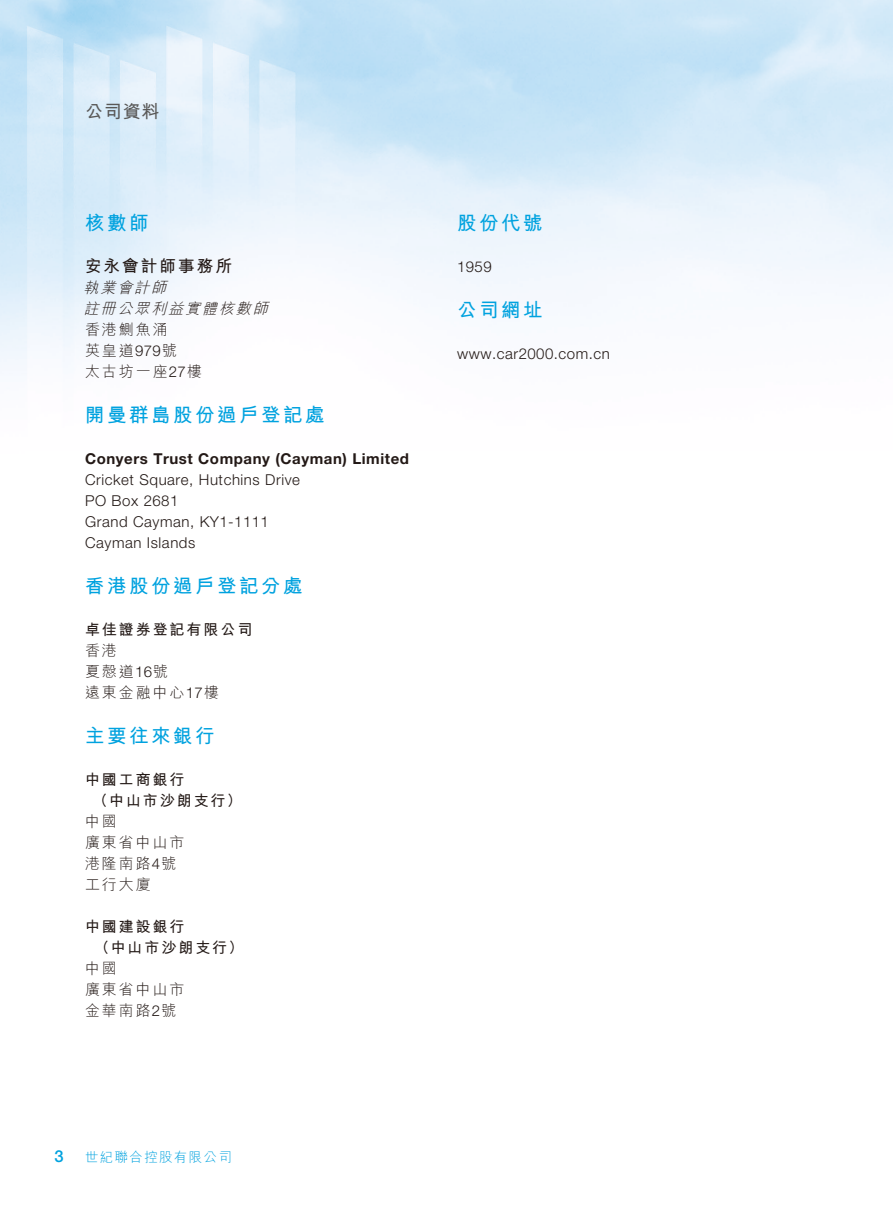
<style>
.page{position:relative;width:893px;height:1212px;background:#fff}
.page>*{position:absolute;margin:0;border:0;box-sizing:border-box;transform-origin:0 0}
.t1{font:700 19.5px "M Hei HK";letter-spacing:.13em;color:#00a2df}
.t2{font:700 18px "M Hei HK";color:#595857}
.t3{font:700 16.5px "M Hei HK";letter-spacing:.13em;color:#231916}
.t4{font:500 16.5px "Helvetica Neue LT Std";color:#00a2df}
.t5{font:300 15px/21px "Helvetica Neue LT Std";letter-spacing:.04em;color:#231916}
.t6{font:300 15px/21px "M Hei HK";letter-spacing:.13em;color:#231916}
.t7{font:700 15px/21px "M Hei HK";letter-spacing:.13em;color:#231916}
.t8{font:700 15px "Helvetica Neue LT Std";letter-spacing:.04em;color:#231916}
.t9{font:italic 300 15px/21px "M Hei HK";color:#231916}
.t10{font:300 13.5px "M Hei HK";letter-spacing:.1em;color:#00a2df}
.s1{font-family:"Helvetica Neue LT Std"}
</style>
<div class="page">
<p class="t2" style="left:85px;top:98px;width:76px">公司資料</p>
<h1 class="t1" style="left:85px;top:209px;width:65px">核數師</h1>
<p class="t3" style="left:85px;top:254px;width:148px">安永會計師事務所</p>
<p class="t9" style="left:83px;top:277px;width:190px">執業會計師<br>註冊公眾利益實體核數師</p>
<p class="t6" style="left:85px;top:319px;width:119px">香港鰂魚涌<br>英皇道<span class="s1">979</span>號<br>太古坊一座<span class="s1">27</span>樓</p>
<h1 class="t1" style="left:85px;top:401px;width:241px">開曼群島股份過戶登記處</h1>
<p class="t8" style="left:85px;top:449px;width:325px">Conyers Trust Company (Cayman) Limited</p>
<p class="t5" style="left:85px;top:469px;width:216px">Cricket Square, Hutchins Drive<br>PO Box 2681<br>Grand Cayman, KY1-1111<br>Cayman Islands</p>
<h1 class="t1" style="left:85px;top:572px;width:219px">香港股份過戶登記分處</h1>
<p class="t7" style="left:85px;top:618px;width:169px">卓佳證券登記有限公司</p>
<p class="t6" style="left:85px;top:640px;width:136px">香港<br>夏慤道<span class="s1">16</span>號<br>遠東金融中心<span class="s1">17</span>樓</p>
<h1 class="t1" style="left:85px;top:722px;width:131px">主要往來銀行</h1>
<p class="t7" style="left:93px;top:768px;width:150px;text-indent:-8px">中國工商銀行<br>（中山市沙朗支行(</p>
<p class="t6" style="left:85px;top:811px;width:101px">中國<br>廣東省中山市港隆南路<span class="s1">4</span>號工行大廈</p>
<p class="t7" style="left:95px;top:915px;width:150px;text-indent:-10px">中國建設銀行<br>（中山市沙朗支行(</p>
<p class="t6" style="left:85px;top:958px;width:101px">中國<br>廣東省中山市金華南路<span class="s1">2</span>號</p>
<h1 class="t1" style="left:457px;top:209px;width:87px">股份代號</h1>
<p class="t5" style="left:457px;top:256px;width:36px">1959</p>
<h1 class="t1" style="left:457px;top:296px;width:87px">公司網址</h1>
<p class="t5" style="left:457px;top:343px;width:154px">www.car2000.com.cn</p>
<p class="t4" style="left:55px;top:1146px;width:11px">3</p>
<p class="t10" style="left:85px;top:1150px;width:148px">世紀聯合控股有限公司</p>
</div>
